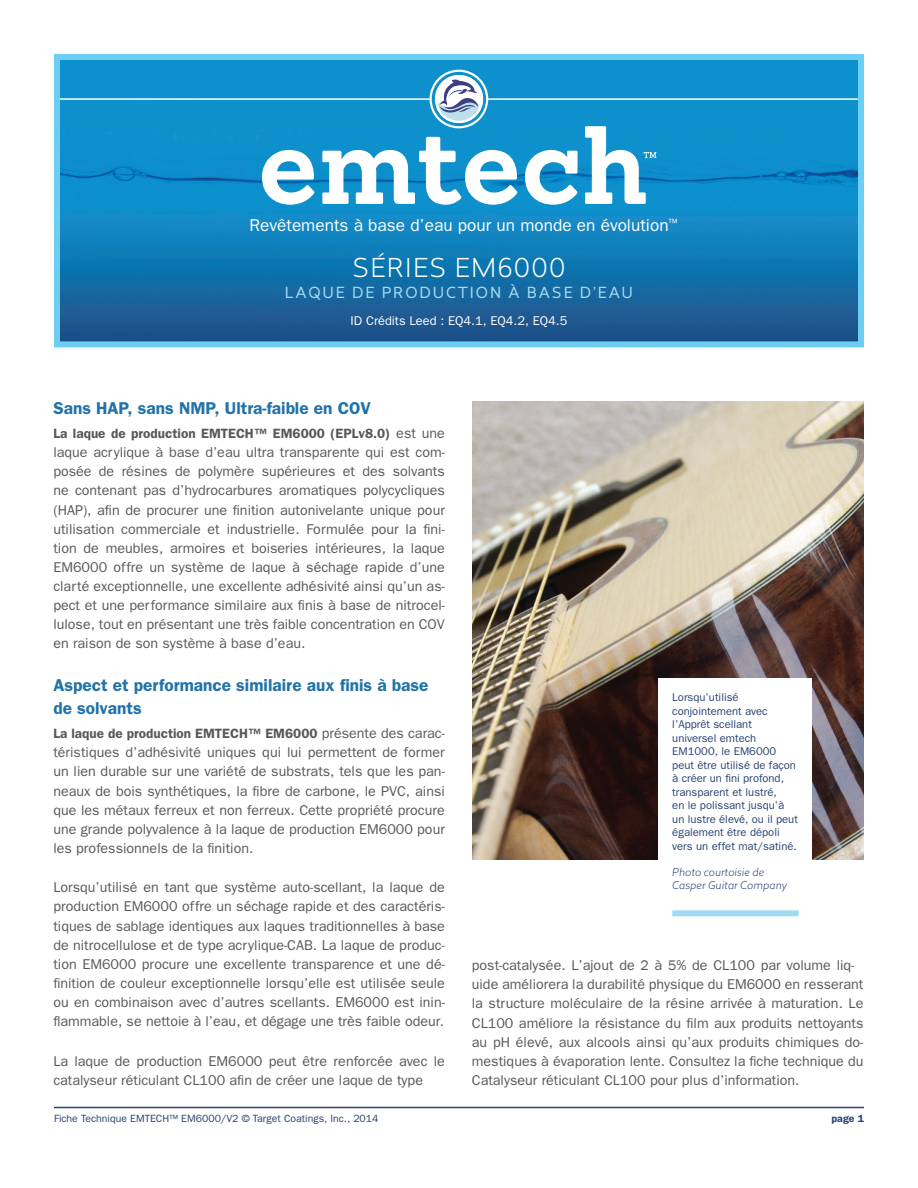
<style>
.page{position:relative;width:918px;height:1188px;background:#fff}
.page>*{position:absolute;margin:0;border:0;box-sizing:border-box;transform-origin:0 0}
.t1{font:300 25.5px "Revisal";letter-spacing:.05em;color:#fff}
.t2{font:600 17.25px/22.5px "Franklin Gothic";color:#2072a8}
.t3{font:17.25px "Franklin Gothic";color:#fff}
.t4{font:15px "Revisal";letter-spacing:.125em;color:#9fdcf4}
.t5{font:14.25px/19px "Franklin Gothic";color:#57585a;text-align:justify}
.t6{font:600 13.5px "Franklin Gothic";color:#57585a}
.t7{font:12.75px "Franklin Gothic";color:#fff}
.t8{font:11.25px/13.5px "Franklin Gothic";color:#274273}
.t9{font:10.5px "Franklin Gothic";color:#274273}
.t10{font:italic 300 10.5px/12.8px "Revisal";color:#274273}
.t11{font:600 10.5px "Franklin Gothic";color:#274273}
.s1{font-weight:400;font-size:14.25px}
.s2{font-style:inherit}
</style>
<div class="page">
<img style="left:472px;top:401px;width:392px;height:459px">
<hr style="left:54px;top:1107px;width:810px;height:1px;background:#274273">
<div style="left:659px;top:679px;width:153px;height:231px;background:#fff"></div>
<div style="left:672px;top:910px;width:127px;height:6px;background:#9fdcf4"></div>
<img style="left:61px;top:61px;width:796px;height:279px">
<div style="left:54px;top:54px;width:810px;height:293px;border:6px solid #6ccef2"></div>
<svg style="left:262px;top:150px;width:53px;height:55px"></svg>
<svg style="left:322px;top:137px;width:196px;height:68px"></svg>
<svg style="left:525px;top:150px;width:53px;height:55px"></svg>
<svg style="left:585px;top:126px;width:71px;height:78px"></svg>
<div style="left:435px;top:75px;width:48px;height:48px;background:#fff;border-radius:50%"></div>
<div style="left:430px;top:70px;width:58px;height:58px;border:2px solid #fff;border-radius:50%"></div>
<div style="left:435px;top:75px;width:48px;height:48px;border:2px solid #fff;border-radius:50%"></div>
<svg style="left:435px;top:79px;width:44px;height:45px"></svg>
<hr style="left:486px;top:98px;width:372px;height:2px;background:#fff">
<hr style="left:60px;top:98px;width:370px;height:2px;background:#fff">
<p class="t3" style="left:250px;top:216px;width:429px">Revêtements à base d’eau pour un monde en évolution<sup>™</sup></p>
<h1 class="t1" style="left:353px;top:250px;width:214px">SÉRIES EM6000</h1>
<p class="t4" style="left:285px;top:282px;width:350px">LAQUE DE PRODUCTION À BASE D’EAU</p>
<p class="t7" style="left:351px;top:313px;width:218px">ID Crédits Leed : EQ4.1, EQ4.2, EQ4.5</p>
<p class="t2" style="left:53px;top:396px;width:319px">Sans HAP, sans NMP, Ultra-faible en COV</p>
<p class="t6" style="left:53px;top:425px;width:393px">La laque de production EMTECH™ EM6000 (EPLv8.0) <span class="s1">est une</span></p>
<p class="t5" style="left:53px;top:443px;width:393px">laque acrylique à base d’eau ultra transparente qui est com&shy;posée de résines de polymère supérieures et des solvants ne contenant pas d’hydrocarbures aromatiques polycycliques (HAP), afin de procurer une finition autonivelante unique pour utilisation commerciale et industrielle. Formulée pour la fini&shy;tion de meubles, armoires et boiseries intérieures, la laque EM6000 offre un système de laque à séchage rapide d’une clarté exceptionnelle, une excellente adhésivité ainsi qu’un as&shy;pect et une performance similaire aux finis à base de nitrocel&shy;lulose, tout en présentant une très faible concentration en COV en raison de son système à base d’eau.</p>
<p class="t2" style="left:53px;top:674px;width:377px">Aspect et performance similaire aux finis à base de solvants</p>
<p class="t6" style="left:53px;top:726px;width:393px">La laque de production EMTECH™ EM6000 <span class="s1">présente des carac-</span></p>
<p class="t5" style="left:53px;top:743px;width:393px">téristiques d’adhésivité uniques qui lui permettent de former un lien durable sur une variété de substrats, tels que les pan&shy;neaux de bois synthétiques, la fibre de carbone, le PVC, ainsi que les métaux ferreux et non ferreux. Cette propriété procure une grande polyvalence à la laque de production EM6000 pour les professionnels de la finition.</p>
<p class="t5" style="left:53px;top:878px;width:393px">Lorsqu’utilisé en tant que système auto-scellant, la laque de production EM6000 offre un séchage rapide et des caractéris&shy;tiques de sablage identiques aux laques traditionnelles à base de nitrocellulose et de type acrylique-CAB. La laque de produc&shy;tion EM6000 procure une excellente transparence et une dé&shy;finition de couleur exceptionnelle lorsqu’elle est utilisée seule ou en combinaison avec d’autres scellants. EM6000 est inin&shy;flammable, se nettoie à l’eau, et dégage une très faible odeur.</p>
<p class="t5" style="left:53px;top:1051px;width:393px">La laque de production EM6000 peut être renforcée avec le catalyseur réticulant CL100 afin de créer une laque de type</p>
<p class="t8" style="left:672px;top:690px;width:127px">Lorsqu’utilisé conjointement avec l’Apprêt scellant universel emtech<br>EM1000, le EM6000 peut être utilisé de façon à créer un fini profond, transparent et lustré,<br>en le polissant jusqu’à un lustre élevé, ou il peut également être dépoli vers un effet mat/satiné.</p>
<p class="t10" style="left:672px;top:866px;width:116px">Photo courtoisie de<br>Casper Guitar Company</p>
<p class="t5" style="left:472px;top:956px;width:393px;text-align:left">post-catalysée. L’ajout de <span class="s2">2</span> à <span class="s2">5</span>% de CL100 par volume liq&shy;uide améliorera la durabilité physique du EM6000 en resserant la structure moléculaire de la résine arrivée à maturation. Le CL100 améliore la résistance du film aux produits nettoyants au pH élevé, aux alcools ainsi qu’aux produits chimiques do&shy;mestiques à évaporation lente. Consultez la fiche technique du Catalyseur réticulant CL100 pour plus d’information.</p>
<p class="t9" style="left:54px;top:1113px;width:326px">Fiche Technique EMTECH™ EM6000/V2 © Target Coatings, Inc., 2014</p>
<p class="t11" style="left:832px;top:1112px;width:34px">page 1</p>
</div>
